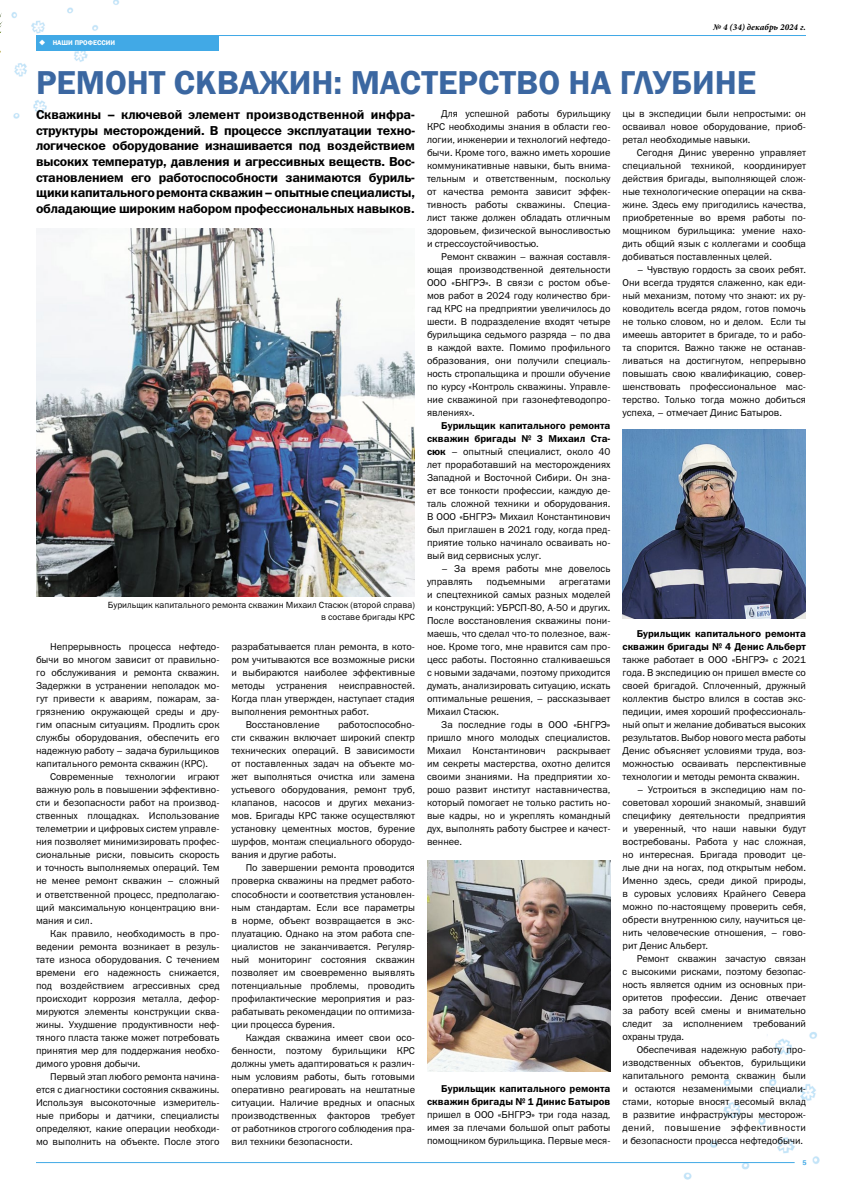
<style>
.page{position:relative;width:842px;height:1191px;background:#fff}
.page>*{position:absolute;margin:0;border:0;box-sizing:border-box;transform-origin:0 0}
.t1{font:600 34px "Franklin Gothic";color:#3b67a1}
.t2{font:13px/15.6px "ez Franklin Goth Demi";letter-spacing:-.015em;color:#000;text-align:justify}
.t3{font:10px/13px "ez Franklin Goth";color:#000;text-align:justify}
.t4{font:10px/13px "ez Franklin Goth Demi";color:#000;text-align:right}
.t5{font:9px/12px "ez Franklin Goth";color:#000;text-align:right}
.t6{font:italic 700 9px "Minion Pro";color:#000}
.t7{font:600 7px "Franklin Gothic";color:#fff}
.t8{font:600 7px "Franklin Gothic";color:#41a9e6}
.s1{font-family:"ez Franklin Goth Demi"}
</style>
<div class="page">
<img style="left:676px;top:1032px;width:144px;height:147px">
<img style="left:11px;top:0;width:115px;height:119px">
<hr style="left:36px;top:35px;width:770px;height:1px;background:#41a9e6">
<hr style="left:36px;top:1162px;width:759px;height:1px;background:#41a9e6">
<svg style="left:0;top:13px;width:3px;height:40px"></svg>
<div style="left:36px;top:36px;width:183px;height:14px;background:#41a9e6"></div>
<img style="left:36px;top:228px;width:379px;height:368px">
<img style="left:622px;top:430px;width:184px;height:189px">
<img style="left:427px;top:861px;width:183px;height:210px">
<p class="t6" style="left:713px;top:21px;width:94px">№ 4 (34) декабрь 2024 г.</p>
<p class="t7" style="left:39px;top:38px;width:41px">◆ Наши про</p>
<p class="t7" style="left:88px;top:38px;width:11px">фессии</p>
<h1 class="t1" style="left:36px;top:61px;width:722px">РЕМОНТ СКВАЖИН: МАСТЕРСТВО НА ГЛУБИНЕ</h1>
<p class="t2" style="left:36px;top:107px;width:380px">Скважины – ключевой элемент производственной инфра&shy;структуры месторождений. В процессе эксплуатации техно&shy;логическое оборудование изнашивается под воздействием высоких температур, давления и агрессивных веществ. Вос&shy;становлением его работоспособности занимаются буриль&shy;щики капитального ремонта скважин– опытные специалисты, обладающие широким набором профессиональных навыков.</p>
<p class="t3" style="left:622px;top:106px;width:185px">цы в экспедиции были непростыми: он осваивал новое оборудование, приоб&shy;ретал необходимые навыки.</p>
<p class="t3" style="left:622px;top:145px;width:185px;text-indent:14px">Сегодня Динис уверенно управляет специальной техникой, координирует действия бригады, выполняющей слож&shy;ные технологические операции на сква&shy;жине. Здесь ему пригодились качества, приобретенные во время работы по&shy;мощником бурильщика: умение нахо&shy;дить общий язык с коллегами и сообща добиваться поставленных целей.</p>
<p class="t3" style="left:622px;top:262px;width:185px;text-indent:14px">– Чувствую гордость за своих ребят.<br>Они всегда трудятся слаженно, как еди&shy;ный механизм, потому что знают: их ру&shy;ководитель всегда рядом, готов помочь не только словом, но и делом. Если ты имеешь авторитет в бригаде, то и рабо&shy;та спорится. Важно также не останав&shy;ливаться на достигнутом, непрерывно повышать свою квалификацию, совер&shy;шенствовать профессиональное мас&shy;терство. Только тогда можно добиться успеха, – отмечает Динис Батыров.</p>
<p class="t3" style="left:427px;top:106px;width:185px;text-indent:14px">Для успешной работы бурильщику КРС необходимы знания в области гео&shy;логии, инженерии и технологий нефтедо&shy;бычи. Кроме того, важно иметь хорошие коммуникативные навыки, быть внима&shy;тельным и ответственным, поскольку от качества ремонта зависит эффек&shy;тивность работы скважины. Специа&shy;лист также должен обладать отличным здоровьем, физической выносливостью и стрессоустойчивостью.</p>
<p class="t3" style="left:427px;top:249px;width:185px;text-indent:14px">Ремонт скважин – важная составля&shy;ющая производственной деятельности ООО «БНГРЭ». В связи с ростом объе&shy;мов работ в 2024 году количество бри&shy;гад КРС на предприятии увеличилось до шести. В подразделение входят четыре бурильщика седьмого разряда – по два в каждой вахте. Помимо профильного образования, они получили специаль&shy;ность стропальщика и прошли обучение по курсу «Контроль скважины. Управле&shy;ние скважиной при газонефтеводопро&shy;явлениях».</p>
<p class="t4" style="left:427px;top:418px;width:185px">Бурильщик капитального ремонта скважин бригады № 3 Михаил Ста-</p>
<p class="t3" style="left:427px;top:444px;width:185px"><span class="s1">сюк</span> – опытный специалист, около 40 лет проработавший на месторождениях Западной и Восточной Сибири. Он зна&shy;ет все тонкости профессии, каждую де&shy;таль сложной техники и оборудования.<br>В ООО «БНГРЭ» Михаил Константинович был приглашен в 2021 году, когда пред&shy;приятие только начинало осваивать но&shy;вый вид сервисных услуг.</p>
<p class="t3" style="left:427px;top:561px;width:185px;text-indent:14px">– За время работы мне довелось управлять</p>
<p class="t3" style="left:427px;top:574px;width:185px;text-indent:132px">агрегатами и спецтехникой самых разных моделей и конструкций: УБРСП-80, А-50 и других.<br>После восстановления скважины пони&shy;маешь, что сделал что-то полезное, важ&shy;ное. Кроме того, мне нравится сам про&shy;цесс работы. Постоянно сталкиваешься с новыми задачами, поэтому приходится думать, анализировать ситуацию, искать оптимальные решения, – рассказывает Михаил Стасюк.</p>
<p class="t3" style="left:427px;top:717px;width:185px;text-indent:14px">За последние годы в ООО «БНГРЭ» пришло много молодых специалистов.<br>Михаил Константинович раскрывает им секреты мастерства, охотно делится своими знаниями. На предприятии хо&shy;рошо развит институт наставничества, который помогает не только растить но&shy;вые кадры, но и укреплять командный дух, выполнять работу быстрее и качест&shy;веннее.</p>
<p class="t3" style="left:486px;top:574px;width:60px">подъемными</p>
<p class="t5" style="left:108px;top:598px;width:309px">Бурильщик капитального ремонта скважин Михаил Стасюк (второй справа) в составе бригады КРС</p>
<p class="t4" style="left:622px;top:626px;width:185px">Бурильщик капитального ремонта скважин бригады № 4 Денис Альберт</p>
<p class="t3" style="left:622px;top:652px;width:185px">также работает в ООО «БНГРЭ» с 2021 года. В экспедицию он пришел вместе со своей бригадой. Сплоченный, дружный коллектив быстро влился в состав экс&shy;педиции, имея хороший профессиональ&shy;ный опыт и желание добиваться высоких результатов. Выбор нового места работы Денис объясняет условиями труда, воз&shy;можностью осваивать перспективные технологии и методы ремонта скважин.</p>
<p class="t3" style="left:622px;top:782px;width:185px;text-indent:14px">– Устроиться в экспедицию нам по&shy;советовал хороший знакомый, знавший специфику деятельности предприятия и уверенный, что наши навыки будут востребованы. Работа у нас сложная, но интересная. Бригада проводит це&shy;лые дни на ногах, под открытым небом.<br>Именно здесь, среди дикой природы, в суровых условиях Крайнего Севера можно по-настоящему проверить себя, обрести внутреннюю силу, научиться це&shy;нить человеческие отношения, – гово&shy;рит Денис Альберт.</p>
<p class="t3" style="left:622px;top:951px;width:185px;text-indent:14px">Ремонт скважин зачастую связан с высокими рисками, поэтому безопас&shy;ность является одним из основных при&shy;оритетов профессии. Денис отвечает за работу всей смены и внимательно следит за исполнением требований охраны труда.</p>
<p class="t3" style="left:622px;top:1042px;width:185px;text-indent:14px">Обеспечивая надежную работу про&shy;изводственных объектов, бурильщики капитального ремонта скважин были и остаются незаменимыми специали&shy;стами, которые вносят весомый вклад в развитие инфраструктуры месторож&shy;дений, повышение эффективности и безопасности процесса нефтедобычи.</p>
<p class="t3" style="left:231px;top:640px;width:185px">разрабатывается план ремонта, в кото-</p>
<p class="t3" style="left:231px;top:653px;width:185px">ром учитываются все возможные риски</p>
<p class="t3" style="left:231px;top:666px;width:185px">и выбираются наиболее эффективные</p>
<p class="t3" style="left:231px;top:679px;width:185px">методы устранения неисправностей.</p>
<p class="t3" style="left:231px;top:692px;width:185px">Когда план утвержден, наступает стадия</p>
<p class="t3" style="left:231px;top:705px;width:139px">выполнения ремонтных работ.</p>
<p class="t3" style="left:246px;top:718px;width:76px">Восстановление</p>
<p class="t3" style="left:36px;top:640px;width:185px;text-indent:14px">Непрерывность процесса нефтедо&shy;бычи во многом зависит от правильно&shy;го обслуживания и ремонта скважин.<br>Задержки в устранении неполадок мо&shy;гут привести к авариям, пожарам, за&shy;грязнению окружающей среды и дру&shy;гим опасным ситуациям. Продлить срок службы оборудования, обеспечить его надежную работу – задача бурильщиков капитального ремонта скважин (КРС).</p>
<p class="t3" style="left:36px;top:770px;width:185px;text-indent:14px">Современные технологии играют важную роль в повышении эффективно&shy;сти и безопасности работ на производ&shy;ственных площадках. Использование телеметрии и цифровых систем управле&shy;ния позволяет минимизировать профес&shy;сиональные риски, повысить скорость и точность выполняемых операций. Тем не менее ремонт скважин – сложный и ответственной процесс, предполагаю&shy;щий максимальную концентрацию вни&shy;мания и сил.</p>
<p class="t3" style="left:36px;top:926px;width:185px;text-indent:14px">Как правило, необходимость в про&shy;ведении ремонта возникает в резуль&shy;тате износа оборудования. С течением времени его надежность снижается, под воздействием агрессивных сред происходит коррозия металла, дефор&shy;мируются элементы конструкции сква&shy;жины. Ухудшение продуктивности неф&shy;тяного пласта также может потребовать принятия мер для поддержания необхо&shy;димого уровня добычи.</p>
<p class="t3" style="left:36px;top:1069px;width:185px;text-indent:14px">Первый этап любого ремонта начина&shy;ется с диагностики состояния скважины.<br>Используя высокоточные измеритель&shy;ные приборы и датчики, специалисты определяют, какие операции необходи&shy;мо выполнить на объекте. После этого</p>
<p class="t3" style="left:231px;top:718px;width:185px;text-indent:107px">работоспособно&shy;сти скважин включает широкий спектр технических операций. В зависимости от поставленных задач на объекте мо&shy;жет выполняться очистка или замена устьевого оборудования, ремонт труб, клапанов, насосов и других механиз&shy;мов. Бригады КРС также осуществляют установку цементных мостов, бурение шурфов, монтаж специального оборудо&shy;вания и другие работы.</p>
<p class="t3" style="left:231px;top:861px;width:185px;text-indent:14px">По завершении ремонта проводится проверка скважины на предмет работо&shy;способности и соответствия установлен&shy;ным стандартам. Если все параметры в норме, объект возвращается в экс&shy;плуатацию. Однако на этом работа спе&shy;циалистов не заканчивается. Регуляр&shy;ный мониторинг состояния скважин позволяет им своевременно выявлять потенциальные проблемы, проводить профилактические мероприятия и раз&shy;рабатывать рекомендации по оптимиза&shy;ции процесса бурения.</p>
<p class="t3" style="left:231px;top:1030px;width:185px;text-indent:14px">Каждая скважина имеет свои осо&shy;бенности, поэтому бурильщики КРС должны уметь адаптироваться к различ&shy;ным условиям работы, быть готовыми оперативно реагировать на нештатные ситуации. Наличие вредных и опасных производственных факторов требует от работников строгого соблюдения пра&shy;вил техники безопасности.</p>
<p class="t4" style="left:427px;top:1081px;width:185px">Бурильщик капитального ремонта скважин бригады № 1 Динис Батыров</p>
<p class="t3" style="left:427px;top:1107px;width:185px">пришел в ООО «БНГРЭ» три года назад, имея за плечами большой опыт работы помощником бурильщика. Первые меся-</p>
<p class="t8" style="left:802px;top:1158px;width:6px">5</p>
</div>
